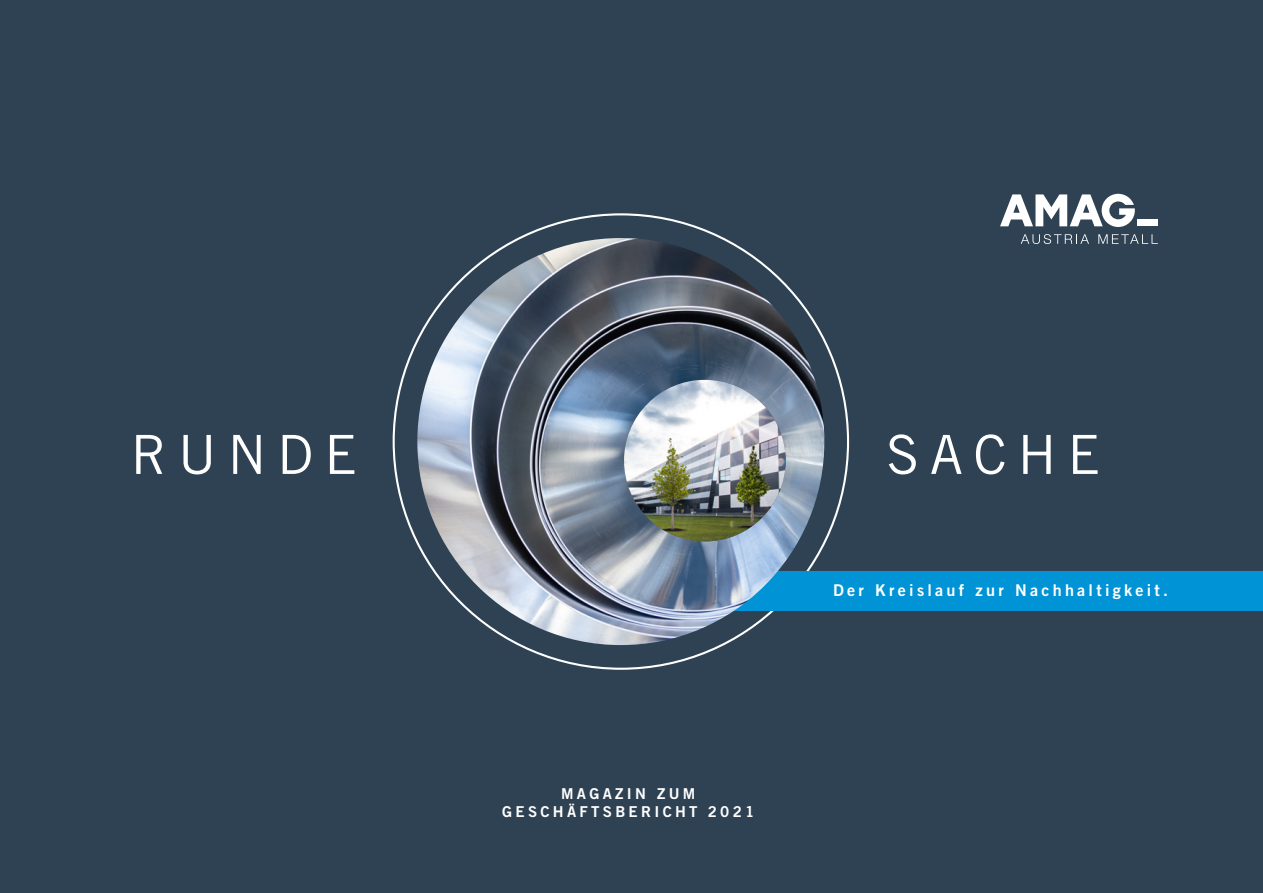
<style>
.page{position:relative;width:1263px;height:893px;background:#2f4253}
.page>*{position:absolute;margin:0;border:0;box-sizing:border-box;transform-origin:0 0}
.t1{font:54px "Trade Gothic";letter-spacing:.2em;color:#fff}
.t2{font:16.2px "Trade Gothic Bold Two";letter-spacing:.2em;color:#fff}
.t3{font:15px/18px "Trade Gothic Bold Two";letter-spacing:.22em;color:#fff;text-align:center}
</style>
<div class="page">
<div style="left:631px;top:571px;width:632px;height:40px;background:#0093d6"></div>
<svg style="left:1021px;top:234px;width:68px;height:10px"></svg>
<svg style="left:1098px;top:234px;width:60px;height:10px"></svg>
<div style="left:1137px;top:219px;width:21px;height:7px;background:#fff"></div>
<svg style="left:1000px;top:194px;width:135px;height:33px"></svg>
<img style="left:417px;top:238px;width:407px;height:407px;border-radius:204px">
<img style="left:624px;top:380px;width:162px;height:161px;border-radius:81px">
<h1 class="t1" style="left:131px;top:422px;width:228px">RUNDE</h1>
<h1 class="t1" style="left:886px;top:422px;width:216px">SACHE</h1>
<p class="t3" style="left:502px;top:784px;width:254px">MAGAZIN ZUM<br>GESCHÄFTSBERICHT 2021</p>
<p class="t2" style="left:833px;top:581px;width:337px">Der Kreislauf zur Nachhaltigkeit.</p>
</div>
